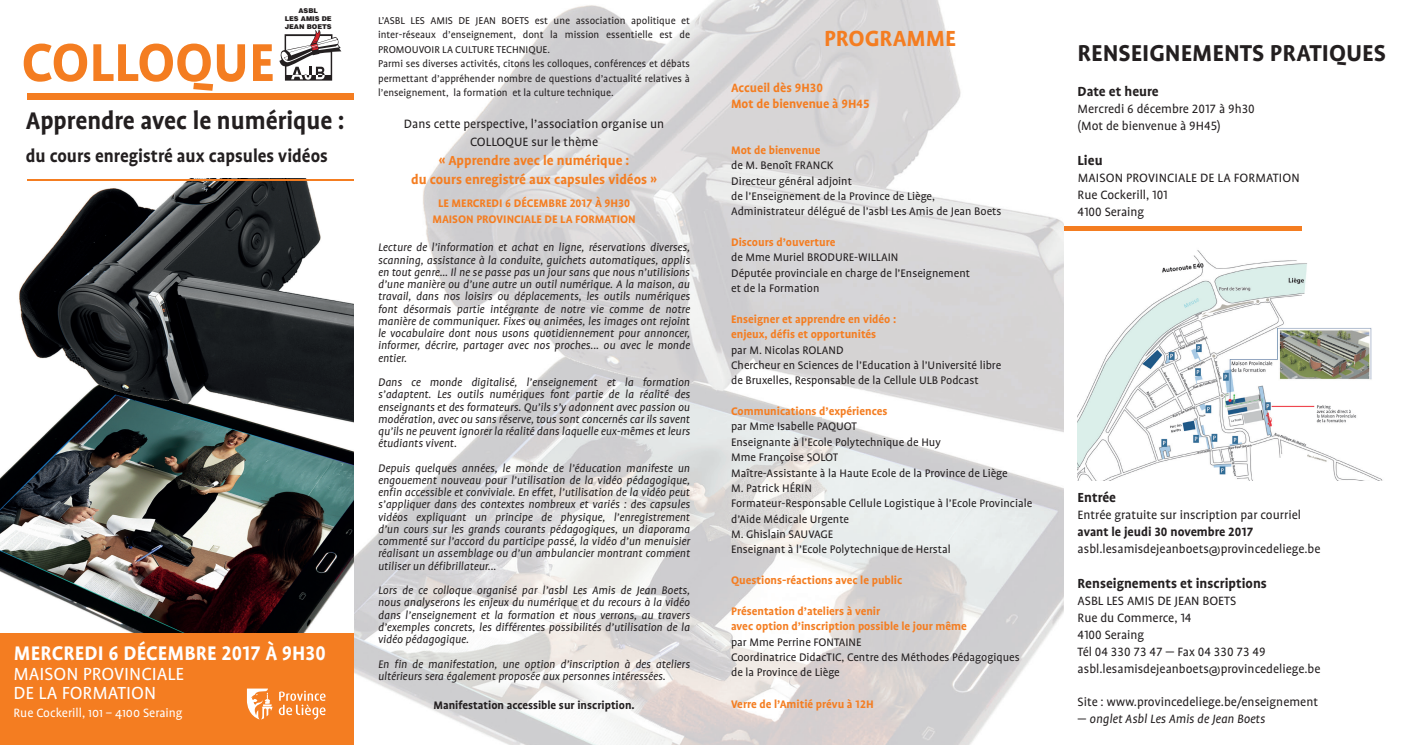
<style>
.page{position:relative;width:1418px;height:745px;background:#fff}
.page>*{position:absolute;margin:0;border:0;box-sizing:border-box;transform-origin:0 0}
.t1{font:700 60.88px "Profile OT";color:#f47d21;scale:.96 1}
.t2{font:700 27.5px "Profile OT";color:#231f20;scale:.96 1}
.t3{font:700 26.25px "Profile OT";color:#231f20}
.t4{font:700 25px "Profile OT";color:#f47d21}
.t5{font:700 22.5px "Profile OT";letter-spacing:.01em;color:#fff;scale:.96 1}
.t6{font:700 20px "Profile OT";color:#231f20;scale:.96 1}
.t7{font:20px/18.8px "Profile OT";color:#fff}
.t8{font:700 15px/19px "Profile OT";color:#f47d21;text-align:center}
.t9{font:700 15px "Profile OT";color:#231f20}
.t10{font:13.75px/16.9px "Profile OT";color:#231f20}
.t11{font:700 13.75px/15.4px "Profile OT";color:#f47d21}
.t12{font:italic 13.75px "Profile OT";color:#231f20}
.t13{font:13.75px "Profile OT";color:#fff}
.t14{font:700 13.75px "Profile OT";color:#231f20}
.t15{font:italic 12.5px/12.2px "Profile OT";color:#231f20;text-align:justify}
.t16{font:12.5px/15.4px "Profile OT";color:#231f20}
.t17{font:700 12.5px/15.4px "Profile OT";color:#f47d21}
.t18{font:700 12.5px "Profile OT";color:#231f20}
.t19{font:11.25px/14.5px "Profile OT";color:#231f20}
.t20{font:900 6.62px/8px "Helvetica";color:#231f20;text-align:center}
.s1{font-style:normal}
</style>
<div class="page">
<img style="left:0;top:180px;width:354px;height:453px">
<div style="left:0;top:633px;width:354px;height:111px;background:#f47d21"></div>
<div style="left:27px;top:93px;width:327px;height:7px;background:#f47d21"></div>
<hr style="left:27px;top:179px;width:327px;height:1px;background:#f47d21">
<svg style="left:279px;top:30px;width:62px;height:51px"></svg>
<svg style="left:247px;top:688px;width:25px;height:31px"></svg>
<svg style="left:279px;top:690px;width:47px;height:29px"></svg>
<div style="left:0;top:258px;width:5px;height:45px;background:#fff"></div>
<div style="left:1063px;top:226px;width:238px;height:5px;background:#f47d21"></div>
<img style="left:1077px;top:250px;width:305px;height:230px">
<div style="left:1372px;top:258px;width:45px;height:45px;background:#fff"></div>
<div style="left:1265px;top:464px;width:53px;height:29px;background:#fff"></div>
<img style="left:354px;top:0;width:709px;height:744px">
<p class="t20" style="left:285px;top:7px;width:49px">ASBL<br>LES AMIS DE<br>JEAN BOETS</p>
<h1 class="t1" style="left:22px;top:28px;width:265px">COLLOQUE</h1>
<h2 class="t2" style="left:26px;top:105px;width:333px">Apprendre avec le numérique :</h2>
<h3 class="t6" style="left:26px;top:145px;width:316px">du cours enregistré aux capsules vidéos</h3>
<h3 class="t5" style="left:14px;top:639px;width:326px">MERCREDI 6 DÉCEMBRE 2017 À 9H30</h3>
<h3 class="t7" style="left:14px;top:664px;width:172px">MAISON PROVINCIALE<br>DE LA FORMATION</h3>
<p class="t13" style="left:14px;top:705px;width:171px">Rue Cockerill, 101 – 4100 Seraing</p>
<p class="t19" style="left:378px;top:13px;width:313px">L’ASBL LES AMIS DE JEAN BOETS est une association apolitique et inter-réseaux d’enseignement, dont la mission essentielle est de PROMOUVOIR LA CULTURE TECHNIQUE.<br>Parmi ses diverses activités, citons les colloques, conférences et débats permettant d’appréhender nombre de questions d’actualité relatives à l’enseignement, la formation et la culture technique.</p>
<p class="t10" style="left:404px;top:116px;width:262px;line-height:17.5px;text-align:center">Dans cette perspective, l’association organise un<br>COLLOQUE sur le thème</p>
<p class="t8" style="left:411px;top:151px;width:247px">« Apprendre avec le numérique :<br>du cours enregistré aux capsules vidéos »</p>
<p class="t17" style="left:432px;top:195px;width:205px;line-height:16px;text-align:center">LE MERCREDI 6 DÉCEMBRE 2017 À 9H30<br>MAISON PROVINCIALE DE LA FORMATION</p>
<p class="t15" style="left:378px;top:241px;width:313px">Lecture de l’information et achat en ligne, réservations diverses, scanning, assistance à la conduite, guichets automatiques, applis en tout genre… Il ne se passe pas un jour sans que nous n’utilisions d’une manière ou d’une autre un outil numérique. A la maison, au travail, dans nos loisirs ou déplacements, les outils numériques font désormais partie intégrante de notre vie comme de notre manière de communiquer. Fixes ou animées, les images ont rejoint le vocabulaire dont nous usons quotidiennement pour annoncer, informer, décrire, partager avec nos proches... ou avec le monde entier.</p>
<p class="t15" style="left:378px;top:376px;width:313px">Dans ce monde digitalisé, l’enseignement et la formation s’adaptent. Les outils numériques font partie de la réalité des enseignants et des formateurs. Qu’ils s’y adonnent avec passion ou modération, avec ou sans réserve, tous sont concernés car ils savent qu’ils ne peuvent ignorer la réalité dans laquelle eux-mêmes et leurs étudiants vivent.</p>
<p class="t15" style="left:378px;top:461px;width:313px">Depuis quelques années, le monde de l’éducation manifeste un engouement nouveau pour l’utilisation de la vidéo pédagogique, enfin accessible et conviviale. En effet, l’utilisation de la vidéo peut s’appliquer dans des contextes nombreux et variés : des capsules vidéos expliquant un principe de physique, l’enregistrement d’un cours sur les grands courants pédagogiques, un diaporama commenté sur l’accord du participe passé, la vidéo d’un menuisier réalisant un assemblage ou d’un ambulancier montrant comment utiliser un défibrillateur...</p>
<p class="t15" style="left:378px;top:584px;width:313px">Lors de ce colloque organisé par l’asbl Les Amis de Jean Boets, nous analyserons les enjeux du numérique et du recours à la vidéo dans l’enseignement et la formation et nous verrons, au travers d’exemples concrets, les différentes possibilités d’utilisation de la vidéo pédagogique.</p>
<p class="t15" style="left:378px;top:657px;width:313px">En fin de manifestation, une option d’inscription à des ateliers ultérieurs sera également proposée aux personnes intéressées.</p>
<p class="t18" style="left:433px;top:698px;width:203px">Manifestation accessible sur inscription.</p>
<h3 class="t4" style="left:824px;top:25px;width:133px">PROGRAMME</h3>
<p class="t11" style="left:731px;top:81px;width:140px">Accueil dès 9H30<br>Mot de bienvenue à 9H45</p>
<p class="t17" style="left:731px;top:142px;width:91px">Mot de bienvenue</p>
<p class="t16" style="left:731px;top:158px;width:272px">de M. Benoît FRANCK<br>Directeur général adjoint<br>de l’Enseignement de la Province de Liège, Administrateur délégué de l’asbl Les Amis de Jean Boets</p>
<p class="t17" style="left:731px;top:234px;width:106px">Discours d’ouverture</p>
<p class="t16" style="left:731px;top:250px;width:240px">de Mme Muriel BRODURE-WILLAIN<br>Députée provinciale en charge de l’Enseignement et de la Formation</p>
<p class="t17" style="left:731px;top:311px;width:167px">Enseigner et apprendre en vidéo : enjeux, défis et opportunités</p>
<p class="t16" style="left:731px;top:342px;width:271px">par M. Nicolas ROLAND<br>Chercheur en Sciences de l’Education à l’Université libre de Bruxelles, Responsable de la Cellule ULB Podcast</p>
<p class="t17" style="left:731px;top:403px;width:158px">Communications d’expériences</p>
<p class="t16" style="left:731px;top:419px;width:302px">par Mme Isabelle PAQUOT<br>Enseignante à l’Ecole Polytechnique de Huy<br>Mme Françoise SOLOT<br>Maître-Assistante à la Haute Ecole de la Province de Liège<br>M. Patrick HÉRIN<br>Formateur-Responsable Cellule Logistique à l’Ecole Provinciale d’Aide Médicale Urgente<br>M. Ghislain SAUVAGE<br>Enseignant à l’Ecole Polytechnique de Herstal</p>
<p class="t17" style="left:731px;top:572px;width:173px">Questions-réactions avec le public</p>
<p class="t17" style="left:731px;top:603px;width:237px">Présentation d’ateliers à venir<br>avec option d’inscription possible le jour même</p>
<p class="t16" style="left:731px;top:634px;width:290px">par Mme Perrine FONTAINE<br>Coordinatrice DidacTIC, Centre des Méthodes Pédagogiques de la Province de Liège</p>
<p class="t17" style="left:731px;top:696px;width:144px">Verre de l’Amitié prévu à 12H</p>
<h3 class="t3" style="left:1077px;top:38px;width:310px">RENSEIGNEMENTS PRATIQUES</h3>
<p class="t9" style="left:1077px;top:83px;width:82px">Date et heure</p>
<p class="t10" style="left:1077px;top:101px;width:179px">Mercredi 6 décembre 2017 à 9h30 (Mot de bienvenue à 9H45)</p>
<p class="t9" style="left:1077px;top:152px;width:26px">Lieu</p>
<p class="t10" style="left:1077px;top:169px;width:224px">MAISON PROVINCIALE DE LA FORMATION<br>Rue Cockerill, 101<br>4100 Seraing</p>
<p class="t9" style="left:1077px;top:489px;width:40px">Entrée</p>
<p class="t10" style="left:1077px;top:506px;width:225px">Entrée gratuite sur inscription par courriel</p>
<p class="t14" style="left:1077px;top:523px;width:177px">avant le jeudi 30 novembre 2017</p>
<p class="t10" style="left:1077px;top:540px;width:244px">asbl.lesamisdejeanboets@provincedeliege.be</p>
<p class="t9" style="left:1077px;top:574px;width:191px">Renseignements et inscriptions</p>
<p class="t10" style="left:1077px;top:592px;width:244px">ASBL LES AMIS DE JEAN BOETS<br>Rue du Commerce, 14<br>4100 Seraing<br>Tél 04 330 73 47 — Fax 04 330 73 49 asbl.lesamisdejeanboets@provincedeliege.be</p>
<p class="t10" style="left:1077px;top:693px;width:242px">Site : www.provincedeliege.be/enseignement</p>
<p class="t12" style="left:1077px;top:710px;width:189px"><span class="s1">—</span> onglet Asbl Les Amis de Jean Boets</p>
</div>
